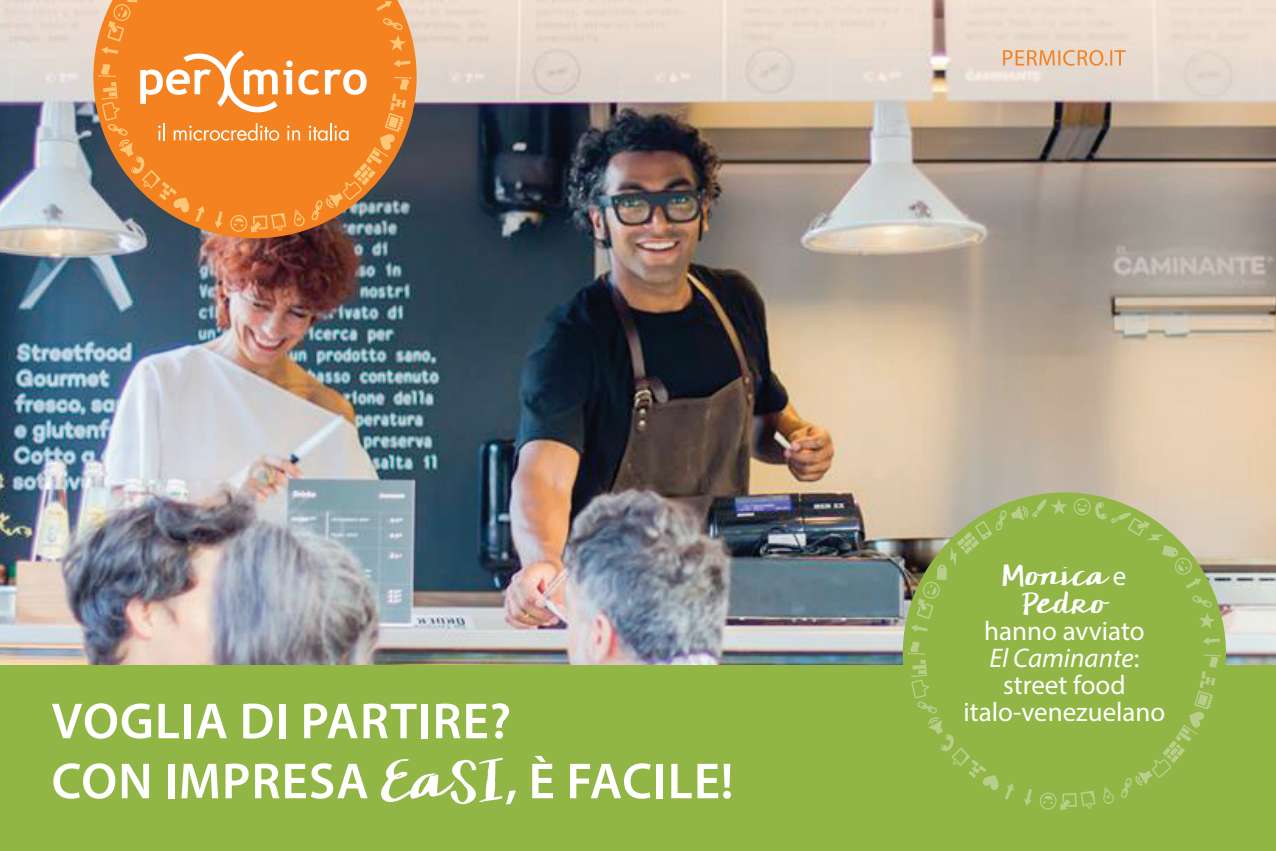
<style>
.page{position:relative;width:1276px;height:851px;background:#fff}
.page>*{position:absolute;margin:0;border:0;box-sizing:border-box;transform-origin:0 0}
.t1{font:600 51px/60px "Myriad Pro";letter-spacing:.02em;color:#fff}
.t2{font:27px/27px "Myriad Pro";color:#fff;text-align:center}
.t3{font:27px/28.2px "KG Chelsea Market Script";color:#fff;text-align:center}
.s1{font-family:"KG Chelsea Market Script";font-weight:400}
.s2{font-family:"Myriad Pro"}
.s3{font-style:italic}
</style>
<div class="page">
<img style="left:0;top:0;width:1276px;height:665px">
<div style="left:0;top:665px;width:1276px;height:185px;background:#91b646"></div>
<img style="left:93px;top:0;width:324px;height:238px">
<svg style="left:99px;top:0;width:312px;height:232px;background:#dd8130"></svg>
<svg style="left:158px;top:123px;width:7px;height:17px"></svg>
<svg style="left:174px;top:123px;width:105px;height:18px;background:#f79e53"></svg>
<svg style="left:287px;top:126px;width:13px;height:14px"></svg>
<svg style="left:309px;top:123px;width:39px;height:18px"></svg>
<svg style="left:140px;top:50px;width:179px;height:62px"></svg>
<svg style="left:325px;top:69px;width:41px;height:26px"></svg>
<svg style="left:908px;top:498px;width:312px;height:311px;fill:#91b646"></svg>
<svg style="left:1003px;top:50px;width:122px;height:16px;background:#eabe98"></svg>
<h1 class="t1" style="left:52px;top:689px;width:683px">VOGLIA DI PARTIRE?<br>CON IMPRESA <span class="s1">EaSI</span>, È FACILE!</h1>
<p class="t3" style="left:1002px;top:562px;width:126px">Monica <span class="s2">e<br></span>Pedro</p>
<p class="t2" style="left:963px;top:616px;width:203px">hanno avviato<br><span class="s3">El Caminante</span>: street food italo-venezuelano</p>
</div>
